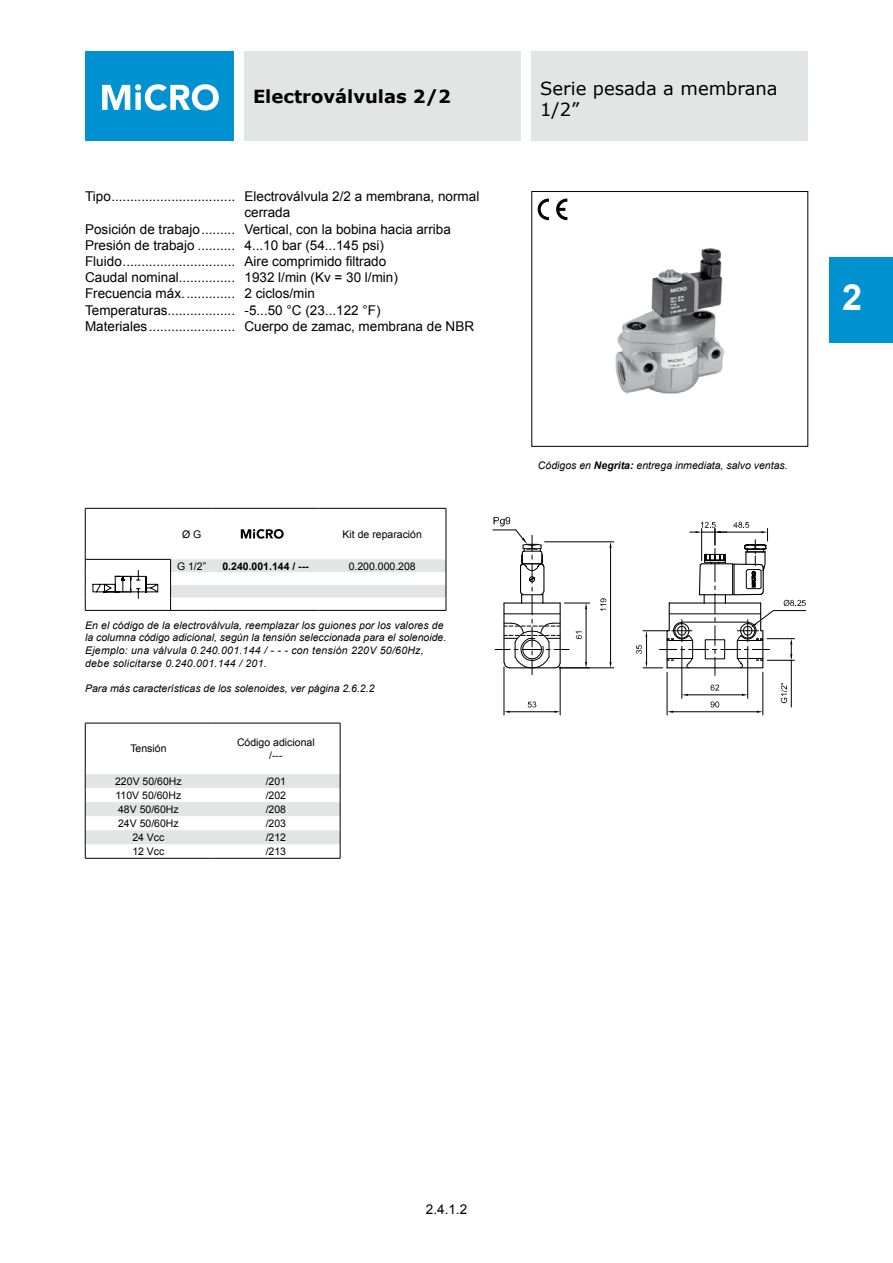
<style>
.page{position:relative;width:893px;height:1263px;background:#fff}
.page>*{position:absolute;margin:0;border:0;box-sizing:border-box;transform-origin:0 0}
.t1{font:700 36px "Arial";color:#fff}
.t2{font:18px/21.6px "Verdana";color:#000}
.t3{font:700 18px "Verdana";color:#000}
.t4{font:13.5px/16.2px "Arial";color:#000;text-align:justify}
.t5{font:italic 10.5px/12.6px "Arial";color:#000}
.t6{font:10.5px/12.6px "Arial";color:#000;text-align:center}
.t7{font:700 10.5px "Arial";color:#000}
.s1{font-weight:700}
</style>
<div class="page">
<div style="left:85px;top:51px;width:149px;height:89px;background:#0092d0"></div>
<svg style="left:102px;top:84px;width:117px;height:27px"></svg>
<div style="left:829px;top:257px;width:64px;height:85px;background:#0092d0"></div>
<div style="left:244px;top:51px;width:277px;height:89px;background:#e3e4e4"></div>
<div style="left:532px;top:51px;width:276px;height:89px;background:#e3e4e4"></div>
<svg style="left:241px;top:529px;width:43px;height:10px"></svg>
<hr style="left:667px;top:672px;width:1px;height:43px;background:#000">
<hr style="left:763px;top:672px;width:1px;height:43px;background:#000">
<hr style="left:673px;top:711px;width:84px;height:1px;background:#000">
<svg style="left:711px;top:701px;width:8px;height:6px"></svg>
<hr style="left:504px;top:667px;width:1px;height:48px;background:#000">
<hr style="left:560px;top:667px;width:1px;height:48px;background:#000">
<hr style="left:510px;top:711px;width:44px;height:1px;background:#000">
<svg style="left:504px;top:711px;width:6px;height:2px"></svg>
<svg style="left:554px;top:711px;width:6px;height:2px"></svg>
<svg style="left:528px;top:701px;width:8px;height:6px"></svg>
<hr style="left:791px;top:660px;width:1px;height:47px;background:#000">
<svg style="left:781px;top:683px;width:6px;height:20px"></svg>
<hr style="left:682px;top:646px;width:1px;height:52px;background:#000">
<hr style="left:747px;top:646px;width:1px;height:52px;background:#000">
<hr style="left:688px;top:695px;width:54px;height:1px;background:#000">
<svg style="left:682px;top:694px;width:6px;height:2px"></svg>
<svg style="left:742px;top:694px;width:6px;height:2px"></svg>
<svg style="left:711px;top:684px;width:8px;height:6px"></svg>
<svg style="left:493px;top:517px;width:313px;height:158px"></svg>
<svg style="left:556px;top:199px;width:11px;height:21px"></svg>
<svg style="left:538px;top:199px;width:11px;height:21px"></svg>
<img style="left:615px;top:248px;width:110px;height:146px">
<svg style="left:93px;top:570px;width:66px;height:28px"></svg>
<hr style="left:85px;top:508px;width:1px;height:51px;background:#000">
<hr style="left:85px;top:508px;width:86px;height:1px;background:#000">
<hr style="left:171px;top:508px;width:42px;height:1px;background:#000">
<hr style="left:213px;top:508px;width:106px;height:1px;background:#000">
<hr style="left:319px;top:508px;width:127px;height:1px;background:#000">
<hr style="left:446px;top:508px;width:1px;height:51px;background:#000">
<svg style="left:85px;top:560px;width:1px;height:50px"></svg>
<hr style="left:85px;top:559px;width:86px;height:1px;background:#000">
<hr style="left:85px;top:610px;width:86px;height:1px;background:#000">
<hr style="left:171px;top:610px;width:42px;height:1px;background:#000">
<hr style="left:213px;top:610px;width:106px;height:1px;background:#000">
<svg style="left:170px;top:559px;width:277px;height:51px"></svg>
<hr style="left:319px;top:610px;width:127px;height:1px;background:#000">
<hr style="left:85px;top:723px;width:1px;height:51px;background:#000">
<hr style="left:85px;top:723px;width:127px;height:1px;background:#000">
<hr style="left:212px;top:723px;width:128px;height:1px;background:#000">
<hr style="left:340px;top:723px;width:1px;height:51px;background:#000">
<hr style="left:85px;top:858px;width:127px;height:1px;background:#000">
<svg style="left:85px;top:774px;width:256px;height:84px"></svg>
<hr style="left:212px;top:858px;width:128px;height:1px;background:#000">
<h2 class="t3" style="left:253px;top:84px;width:199px">Electroválvulas 2/2</h2>
<h2 class="t2" style="left:540px;top:77px;width:239px">Serie pesada a membrana<br>1/2”</h2>
<p class="t4" style="left:85px;top:188px;width:152px">Tipo.................................</p>
<p class="t4" style="left:85px;top:221px;width:152px">Posición de trabajo.........<br>Presión de trabajo ..........<br>Fluido..............................<br>Caudal nominal...............<br>Frecuencia máx..............<br>Temperaturas..................<br>Materiales.......................</p>
<p class="t4" style="left:245px;top:188px;width:236px;text-align:left">Electroválvula 2/2 a membrana, normal cerrada<br>Vertical, con la bobina hacia arriba<br>4...10 bar (54...145 psi)<br>Aire comprimido filtrado<br>1932 l/min (Kv = 30 l/min)<br>2 ciclos/min<br>-5...50 °C (23...122 °F)<br>Cuerpo de zamac, membrana de NBR</p>
<p class="t5" style="left:538px;top:459px;width:251px">Códigos en <span class="s1">Negrita:</span> entrega inmediata, salvo ventas.</p>
<p class="t6" style="left:182px;top:528px;width:21px">Ø G</p>
<p class="t6" style="left:343px;top:528px;width:81px">Kit de reparación</p>
<p class="t6" style="left:177px;top:560px;width:31px">G 1/2”</p>
<p class="t7" style="left:222px;top:559px;width:88px">0.240.001.144 / ---</p>
<p class="t6" style="left:349px;top:560px;width:69px">0.200.000.208</p>
<p class="t5" style="left:85px;top:619px;width:363px">En el código de la electroválvula, reemplazar los guiones por los valores de la columna código adicional, según la tensión seleccionada para el solenoide.<br>Ejemplo: una válvula 0.240.001.144 / - - - con tensión 220V 50/60Hz, debe solicitarse 0.240.001.144 / 201.</p>
<p class="t5" style="left:85px;top:682px;width:291px">Para más características de los solenoides, ver página 2.6.2.2</p>
<p class="t6" style="left:130px;top:742px;width:38px">Tensión</p>
<p class="t6" style="left:237px;top:736px;width:79px">Código adicional /---</p>
<p class="t6" style="left:115px;top:775px;width:68px">220V 50/60Hz</p>
<p class="t6" style="left:266px;top:775px;width:22px">/201</p>
<p class="t6" style="left:116px;top:789px;width:67px">110V 50/60Hz</p>
<p class="t6" style="left:266px;top:789px;width:22px">/202</p>
<p class="t6" style="left:118px;top:803px;width:62px">48V 50/60Hz</p>
<p class="t6" style="left:266px;top:803px;width:22px">/208</p>
<p class="t6" style="left:118px;top:817px;width:62px">24V 50/60Hz</p>
<p class="t6" style="left:266px;top:817px;width:22px">/203</p>
<p class="t6" style="left:132px;top:831px;width:34px">24 Vcc</p>
<p class="t6" style="left:266px;top:831px;width:22px">/212</p>
<p class="t6" style="left:132px;top:845px;width:34px">12 Vcc</p>
<p class="t6" style="left:266px;top:845px;width:22px">/213</p>
<h1 class="t1" style="left:842px;top:274px;width:22px">12</h1>
<p class="t4" style="left:426px;top:1201px;width:43px">2.4.1.2</p>
</div>
